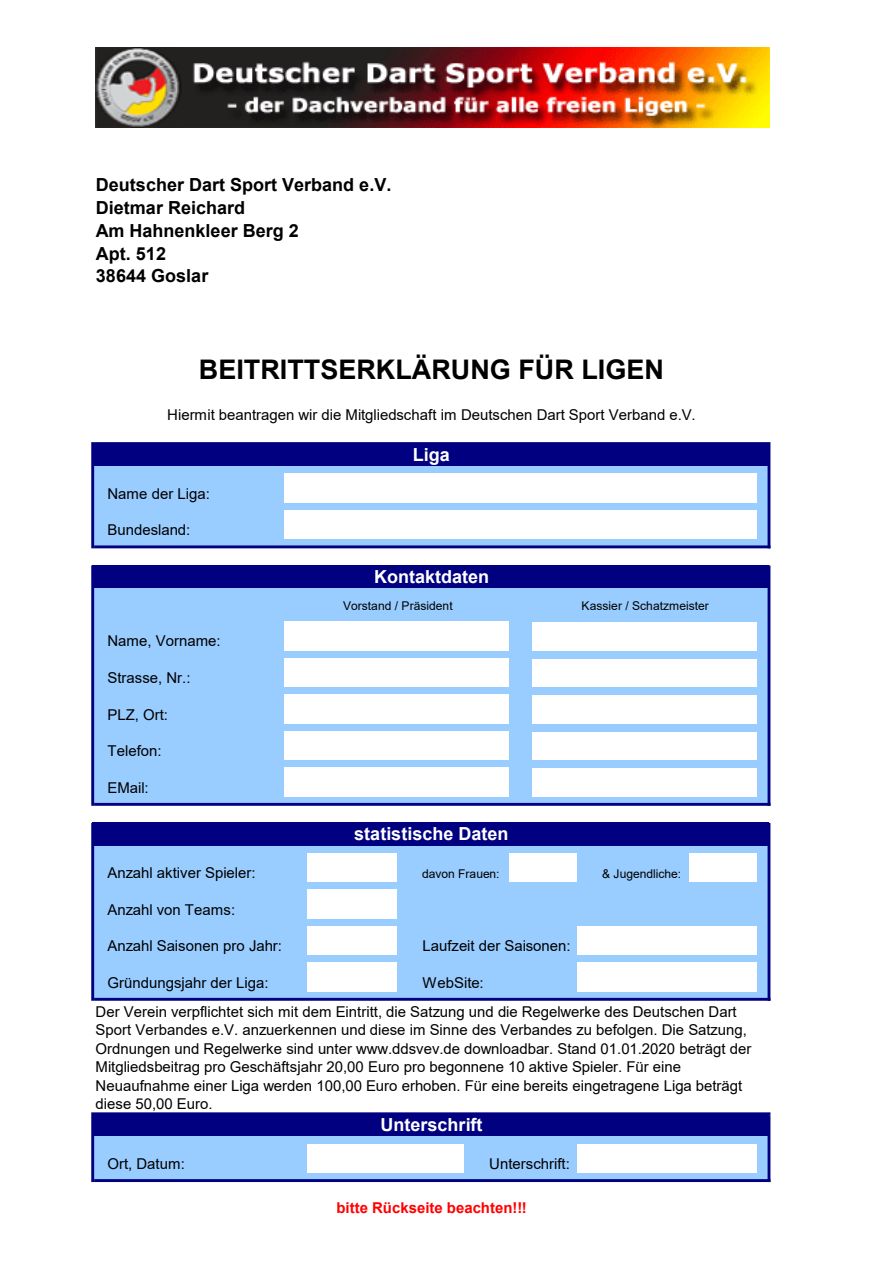
<style>
.page{position:relative;width:893px;height:1263px;background:#fff}
.page>*{position:absolute;margin:0;border:0;box-sizing:border-box;transform-origin:0 0}
.t1{font:700 27px "Arial";color:#000}
.t2{font:700 18px/22.8px "Arial";color:#000}
.t3{font:700 18px "Arial";color:#fff}
.t4{font:15px/18.6px "Arial";color:#000}
.t5{font:700 15px "Arial";color:#f00}
.t6{font:12px "Arial";color:#000}
</style>
<div class="page">
<div style="left:93px;top:444px;width:676px;height:23px;background:#000080"></div>
<div style="left:93px;top:466px;width:676px;height:8px;background:#9cf"></div>
<div style="left:93px;top:474px;width:192px;height:29px;background:#9cf"></div>
<div style="left:757px;top:474px;width:12px;height:29px;background:#9cf"></div>
<div style="left:93px;top:503px;width:676px;height:7px;background:#9cf"></div>
<div style="left:93px;top:510px;width:192px;height:30px;background:#9cf"></div>
<div style="left:757px;top:510px;width:12px;height:30px;background:#9cf"></div>
<div style="left:93px;top:539px;width:676px;height:8px;background:#9cf"></div>
<div style="left:93px;top:565px;width:676px;height:23px;background:#000080"></div>
<div style="left:93px;top:588px;width:676px;height:34px;background:#9cf"></div>
<div style="left:93px;top:622px;width:192px;height:29px;background:#9cf"></div>
<div style="left:510px;top:622px;width:22px;height:29px;background:#9cf"></div>
<div style="left:757px;top:622px;width:12px;height:29px;background:#9cf"></div>
<div style="left:93px;top:651px;width:676px;height:7px;background:#9cf"></div>
<div style="left:93px;top:658px;width:192px;height:29px;background:#9cf"></div>
<div style="left:510px;top:658px;width:22px;height:29px;background:#9cf"></div>
<div style="left:757px;top:658px;width:12px;height:29px;background:#9cf"></div>
<div style="left:93px;top:687px;width:676px;height:8px;background:#9cf"></div>
<div style="left:93px;top:695px;width:192px;height:29px;background:#9cf"></div>
<div style="left:510px;top:695px;width:22px;height:29px;background:#9cf"></div>
<div style="left:757px;top:695px;width:12px;height:29px;background:#9cf"></div>
<div style="left:93px;top:724px;width:676px;height:7px;background:#9cf"></div>
<div style="left:93px;top:731px;width:192px;height:29px;background:#9cf"></div>
<div style="left:510px;top:731px;width:22px;height:29px;background:#9cf"></div>
<div style="left:757px;top:731px;width:12px;height:29px;background:#9cf"></div>
<div style="left:93px;top:760px;width:676px;height:8px;background:#9cf"></div>
<div style="left:93px;top:768px;width:192px;height:29px;background:#9cf"></div>
<div style="left:510px;top:768px;width:22px;height:29px;background:#9cf"></div>
<div style="left:757px;top:768px;width:12px;height:29px;background:#9cf"></div>
<svg style="left:94px;top:797px;width:674px;height:6px;background:#96c8fc"></svg>
<div style="left:93px;top:823px;width:676px;height:23px;background:#000080"></div>
<div style="left:93px;top:846px;width:676px;height:7px;background:#9cf"></div>
<div style="left:93px;top:853px;width:214px;height:29px;background:#9cf"></div>
<div style="left:397px;top:853px;width:113px;height:29px;background:#9cf"></div>
<div style="left:577px;top:853px;width:113px;height:29px;background:#9cf"></div>
<div style="left:757px;top:853px;width:12px;height:29px;background:#9cf"></div>
<div style="left:93px;top:882px;width:676px;height:8px;background:#9cf"></div>
<div style="left:93px;top:890px;width:214px;height:29px;background:#9cf"></div>
<div style="left:397px;top:890px;width:372px;height:29px;background:#9cf"></div>
<div style="left:93px;top:919px;width:676px;height:7px;background:#9cf"></div>
<div style="left:93px;top:926px;width:214px;height:29px;background:#9cf"></div>
<div style="left:397px;top:926px;width:180px;height:29px;background:#9cf"></div>
<div style="left:757px;top:926px;width:12px;height:29px;background:#9cf"></div>
<div style="left:93px;top:955px;width:676px;height:8px;background:#9cf"></div>
<div style="left:93px;top:963px;width:214px;height:29px;background:#9cf"></div>
<div style="left:397px;top:963px;width:180px;height:29px;background:#9cf"></div>
<div style="left:757px;top:963px;width:12px;height:29px;background:#9cf"></div>
<svg style="left:94px;top:992px;width:674px;height:6px;background:#95c7fc"></svg>
<div style="left:93px;top:1114px;width:676px;height:23px;background:#000080"></div>
<div style="left:93px;top:1137px;width:676px;height:7px;background:#9cf"></div>
<div style="left:93px;top:1144px;width:214px;height:29px;background:#9cf"></div>
<div style="left:465px;top:1144px;width:112px;height:29px;background:#9cf"></div>
<div style="left:757px;top:1144px;width:12px;height:29px;background:#9cf"></div>
<div style="left:93px;top:1173px;width:676px;height:8px;background:#9cf"></div>
<hr style="left:91px;top:442px;width:3px;height:106px;background:#000080">
<hr style="left:768px;top:445px;width:2px;height:103px;background:#000080">
<hr style="left:91px;top:565px;width:3px;height:241px;background:#000080">
<hr style="left:768px;top:565px;width:2px;height:241px;background:#000080">
<hr style="left:91px;top:823px;width:3px;height:178px;background:#000080">
<hr style="left:768px;top:823px;width:2px;height:178px;background:#000080">
<hr style="left:91px;top:1112px;width:3px;height:70px;background:#000080">
<hr style="left:768px;top:1115px;width:2px;height:67px;background:#000080">
<hr style="left:94px;top:442px;width:676px;height:3px;background:#000080">
<hr style="left:94px;top:545px;width:676px;height:3px;background:#000080">
<hr style="left:94px;top:803px;width:676px;height:3px;background:#000080">
<hr style="left:94px;top:998px;width:676px;height:3px;background:#000080">
<hr style="left:94px;top:1112px;width:676px;height:3px;background:#000080">
<hr style="left:94px;top:1179px;width:676px;height:3px;background:#000080">
<img style="left:96px;top:48px;width:674px;height:79px">
<p class="t2" style="left:96px;top:175px;width:297px">Deutscher Dart Sport Verband e.V.<br>Dietmar Reichard<br>Am Hahnenkleer Berg 2<br>Apt. 512<br>38644 Goslar</p>
<h1 class="t1" style="left:199px;top:359px;width:467px">BEITRITTSERKLÄRUNG FÜR LIGEN</h1>
<p class="t4" style="left:167px;top:406px;width:530px">Hiermit beantragen wir die Mitgliedschaft im Deutschen Dart Sport Verband e.V.</p>
<p class="t3" style="left:413px;top:448px;width:38px">Liga</p>
<p class="t4" style="left:107px;top:485px;width:104px">Name der Liga:</p>
<p class="t4" style="left:107px;top:522px;width:84px">Bundesland:</p>
<p class="t4" style="left:107px;top:633px;width:115px">Name, Vorname:</p>
<p class="t4" style="left:107px;top:670px;width:85px">Strasse, Nr.:</p>
<p class="t4" style="left:107px;top:706px;width:62px">PLZ, Ort:</p>
<p class="t4" style="left:107px;top:743px;width:56px">Telefon:</p>
<p class="t4" style="left:107px;top:779px;width:43px">EMail:</p>
<p class="t3" style="left:374px;top:570px;width:117px">Kontaktdaten</p>
<p class="t6" style="left:343px;top:601px;width:111px">Vorstand / Präsident</p>
<p class="t6" style="left:582px;top:601px;width:129px">Kassier / Schatzmeister</p>
<p class="t3" style="left:354px;top:827px;width:156px">statistische Daten</p>
<p class="t4" style="left:107px;top:865px;width:150px">Anzahl aktiver Spieler:</p>
<p class="t6" style="left:422px;top:869px;width:79px">davon Frauen:</p>
<p class="t6" style="left:602px;top:869px;width:81px">&amp; Jugendliche:</p>
<p class="t4" style="left:107px;top:901px;width:129px">Anzahl von Teams:</p>
<p class="t4" style="left:107px;top:938px;width:176px">Anzahl Saisonen pro Jahr:</p>
<p class="t4" style="left:422px;top:938px;width:150px">Laufzeit der Saisonen:</p>
<p class="t4" style="left:107px;top:974px;width:163px">Gründungsjahr der Liga:</p>
<p class="t4" style="left:422px;top:974px;width:63px">WebSite:</p>
<p class="t4" style="left:96px;top:1003px;width:657px">Der Verein verpflichtet sich mit dem Eintritt, die Satzung und die Regelwerke des Deutschen Dart Sport Verbandes e.V. anzuerkennen und diese im Sinne des Verbandes zu befolgen. Die Satzung, Ordnungen und Regelwerke sind unter www.ddsvev.de downloadbar. Stand 01.01.2020 beträgt der Mitgliedsbeitrag pro Geschäftsjahr 20,00 Euro pro begonnene 10 aktive Spieler. Für eine Neuaufnahme einer Liga werden 100,00 Euro erhoben. Für eine bereits eingetragene Liga beträgt diese 50,00 Euro.</p>
<p class="t3" style="left:381px;top:1118px;width:104px">Unterschrift</p>
<p class="t4" style="left:107px;top:1156px;width:79px">Ort, Datum:</p>
<p class="t4" style="left:489px;top:1156px;width:82px">Unterschrift:</p>
<p class="t5" style="left:336px;top:1202px;width:192px">bitte Rückseite beachten!!!</p>
</div>
